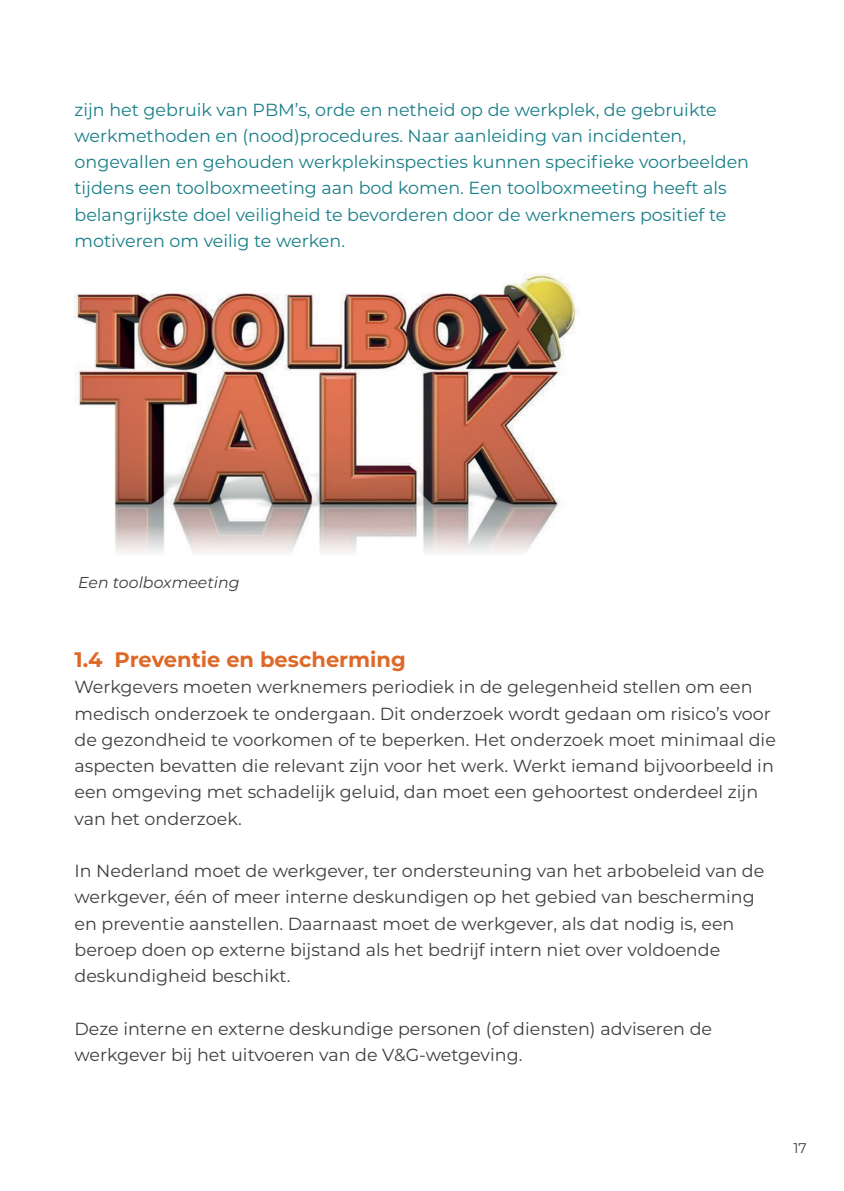
<style>
.page{position:relative;width:844px;height:1191px;background:#fff}
.page>*{position:absolute;margin:0;border:0;box-sizing:border-box;transform-origin:0 0}
.Platte_Tekst_Zwart{font:700 21px "Montserrat";color:#de6827}
.Platte_Tekst_Zwart-2{font:17.5px/26.2px "Montserrat";color:#3e3e3f}
.Platte_Tekst_Zwart-3{font:17.5px/26.2px "Montserrat";color:#187e87}
.Platte_Tekst_Zwart-4{font:italic 15.75px "Montserrat";color:#3e3e3f}
.t1{font:14px "Montserrat";color:#3e3e3f}
</style>
<div class="page">
<img style="left:74px;top:273px;width:504px;height:280px">
<p class="Platte_Tekst_Zwart-3" style="left:74px;top:96px;width:676px">zijn het gebruik van PBM’s, orde en netheid op de werkplek, de gebruikte werkmethoden en (nood)procedures. Naar aanleiding van incidenten, ongevallen en gehouden werkplekinspecties kunnen specifieke voorbeelden tijdens een toolboxmeeting aan bod komen. Een toolboxmeeting heeft als belangrijkste doel veiligheid te bevorderen door de werknemers positief te motiveren om veilig te werken.</p>
<p class="Platte_Tekst_Zwart-4" style="left:78px;top:572px;width:163px">Een toolboxmeeting</p>
<p class="Platte_Tekst_Zwart" style="left:74px;top:644px;width:333px">1.4 Preventie en bescherming</p>
<p class="Platte_Tekst_Zwart-2" style="left:74px;top:673px;width:702px">Werkgevers moeten werknemers periodiek in de gelegenheid stellen om een medisch onderzoek te ondergaan. Dit onderzoek wordt gedaan om risico’s voor de gezondheid te voorkomen of te beperken. Het onderzoek moet minimaal die aspecten bevatten die relevant zijn voor het werk. Werkt iemand bijvoorbeeld in een omgeving met schadelijk geluid, dan moet een gehoortest onderdeel zijn van het onderzoek.</p>
<p class="Platte_Tekst_Zwart-2" style="left:74px;top:857px;width:691px">In Nederland moet de werkgever, ter ondersteuning van het arbobeleid van de werkgever, één of meer interne deskundigen op het gebied van bescherming en preventie aanstellen. Daarnaast moet de werkgever, als dat nodig is, een beroep doen op externe bijstand als het bedrijf intern niet over voldoende deskundigheid beschikt.</p>
<p class="Platte_Tekst_Zwart-2" style="left:74px;top:1014px;width:639px">Deze interne en externe deskundige personen (of diensten) adviseren de werkgever bij het uitvoeren van de V&amp;G-wetgeving.</p>
<p class="t1" style="left:793px;top:1138px;width:15px">17</p>
</div>
